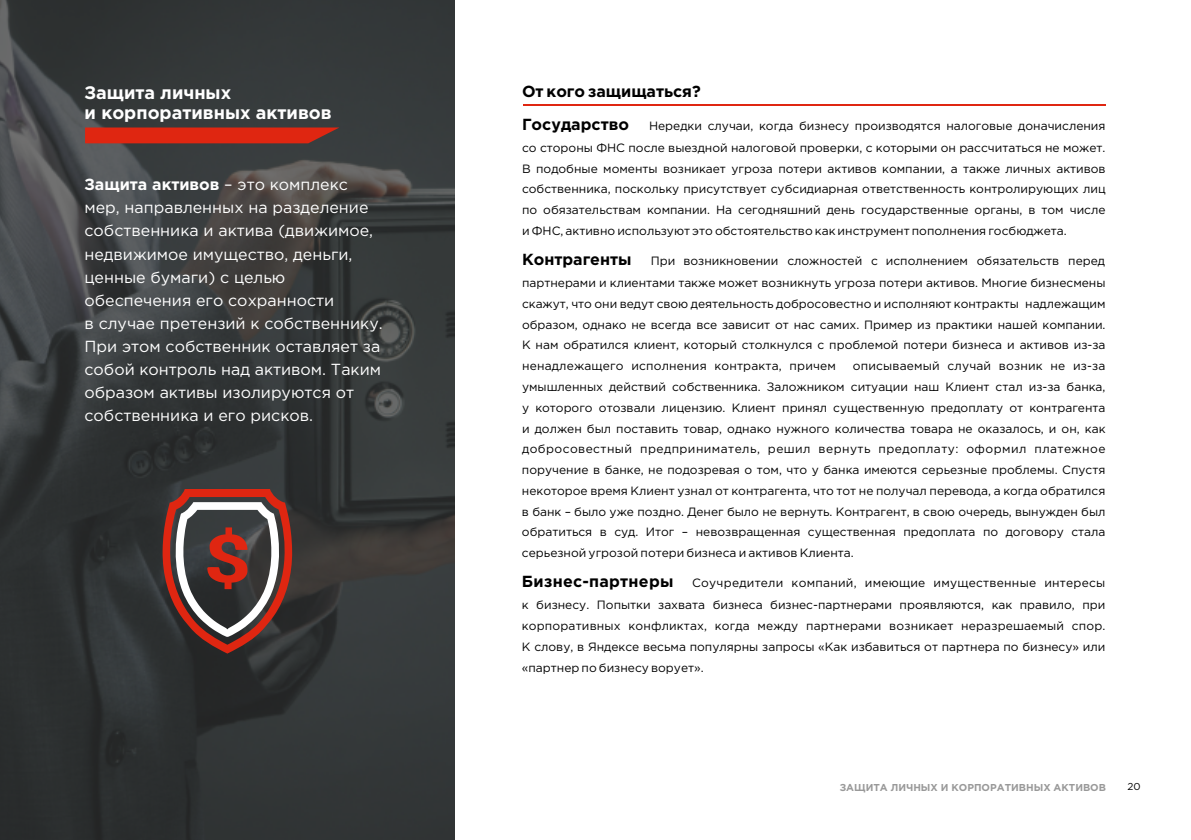
<style>
.page{position:relative;width:1191px;height:840px;background:#fff}
.page>*{position:absolute;margin:0;border:0;box-sizing:border-box;transform-origin:0 0}
.t1{font:700 18px/20.4px "Gotham Pro";color:#fff}
.t2{font:16px/23px "Gotham Pro";color:#fff}
.t3{font:700 16px/33.2px "Gotham Pro";color:#000}
.t4{font:12px/20.8px "Gotham Pro";color:#000;text-align:justify}
.t5{font:700 10px "Gotham Pro";color:#999}
.t6{font:10px "Gotham Pro";color:#000}
.s1{font-weight:700}
.s2{font-weight:700;font-size:16px}
</style>
<div class="page">
<div style="left:0;top:0;width:455px;height:839px;background:#333;opacity:.7"></div>
<svg style="left:85px;top:127px;width:254px;height:16px;background:#d02815"></svg>
<svg style="left:162px;top:488px;width:130px;height:165px;background:#734d49"></svg>
<hr style="left:523px;top:104px;width:582px;height:1px;background:#df2611">
<h1 class="t1" style="left:84px;top:83px;width:249px">Защита личных<br>и корпоративных активов</h1>
<p class="t2" style="left:84px;top:174px;width:300px"><span class="s1">Защита активов</span> – это комплекс мер, направленных на разделение собственника и актива (движимое, недвижимое имущество, деньги, ценные бумаги) с целью обеспечения его сохранности<br>в случае претензий к собственнику.<br>При этом собственник оставляет за собой контроль над активом. Таким образом активы изолируются от собственника и его рисков.</p>
<h2 class="t3" style="left:522px;top:75px;width:180px">От кого защищаться?<br>Государство</h2>
<p class="t4" style="left:522px;top:115px;width:585px;line-height:22px;text-align:right">Нередки случаи, когда бизнесу производятся налоговые доначисления<br>со стороны ФНС после выездной налоговой проверки, с которыми он рассчитаться не может.</p>
<p class="t4" style="left:522px;top:159px;width:585px">В подобные моменты возникает угроза потери активов компании, а также личных активов собственника, поскольку присутствует субсидиарная ответственность контролирующих лиц по обязательствам компании. На сегодняшний день государственные органы, в том числе и ФНС, активно используют это обстоятельство как инструмент пополнения госбюджета.</p>
<p class="t4" style="left:522px;top:250px;width:585px;line-height:22px"><span class="s2">Контрагенты</span> При возникновении сложностей с исполнением обязательств перед партнерами и клиентами также может возникнуть угроза потери активов. Многие бизнесмены</p>
<p class="t4" style="left:522px;top:294px;width:585px">скажут, что они ведут свою деятельность добросовестно и исполняют контракты надлежащим образом, однако не всегда все зависит от нас самих. Пример из практики нашей компании.<br>К нам обратился клиент, который столкнулся с проблемой потери бизнеса и активов из-за ненадлежащего исполнения контракта, причем</p>
<p class="t4" style="left:522px;top:356px;width:585px;text-indent:331px">описываемый случай возник не из-за умышленных действий собственника. Заложником ситуации наш Клиент стал из-за банка, у которого отозвали лицензию. Клиент принял существенную предоплату от контрагента и должен был поставить товар, однако нужного количества товара не оказалось, и он, как добросовестный предприниматель, решил вернуть предоплату: оформил платежное поручение в банке, не подозревая о том, что у банка имеются серьезные проблемы. Спустя некоторое время Клиент узнал от контрагента, что тот не получал перевода, а когда обратился в банк – было уже поздно. Денег было не вернуть. Контрагент, в свою очередь, вынужден был обратиться в суд. Итог – невозвращенная существенная предоплата по договору стала серьезной угрозой потери бизнеса и активов Клиента.</p>
<p class="t4" style="left:522px;top:572px;width:585px;line-height:22px"><span class="s2">Бизнес-партнеры</span> Соучредители компаний, имеющие имущественные интересы к бизнесу. Попытки захвата бизнеса бизнес-партнерами проявляются, как правило, при</p>
<p class="t4" style="left:522px;top:615px;width:585px">корпоративных конфликтах, когда между партнерами возникает неразрешаемый спор.<br>К слову, в Яндексе весьма популярны запросы «Как избавиться от партнера по бизнесу» или «партнер по бизнесу ворует».</p>
<p class="t5" style="left:839px;top:782px;width:268px">ЗАЩИТА ЛИЧНЫХ И КОРПОРАТИВНЫХ АКТИВОВ</p>
<p class="t6" style="left:1127px;top:782px;width:15px">20</p>
</div>
